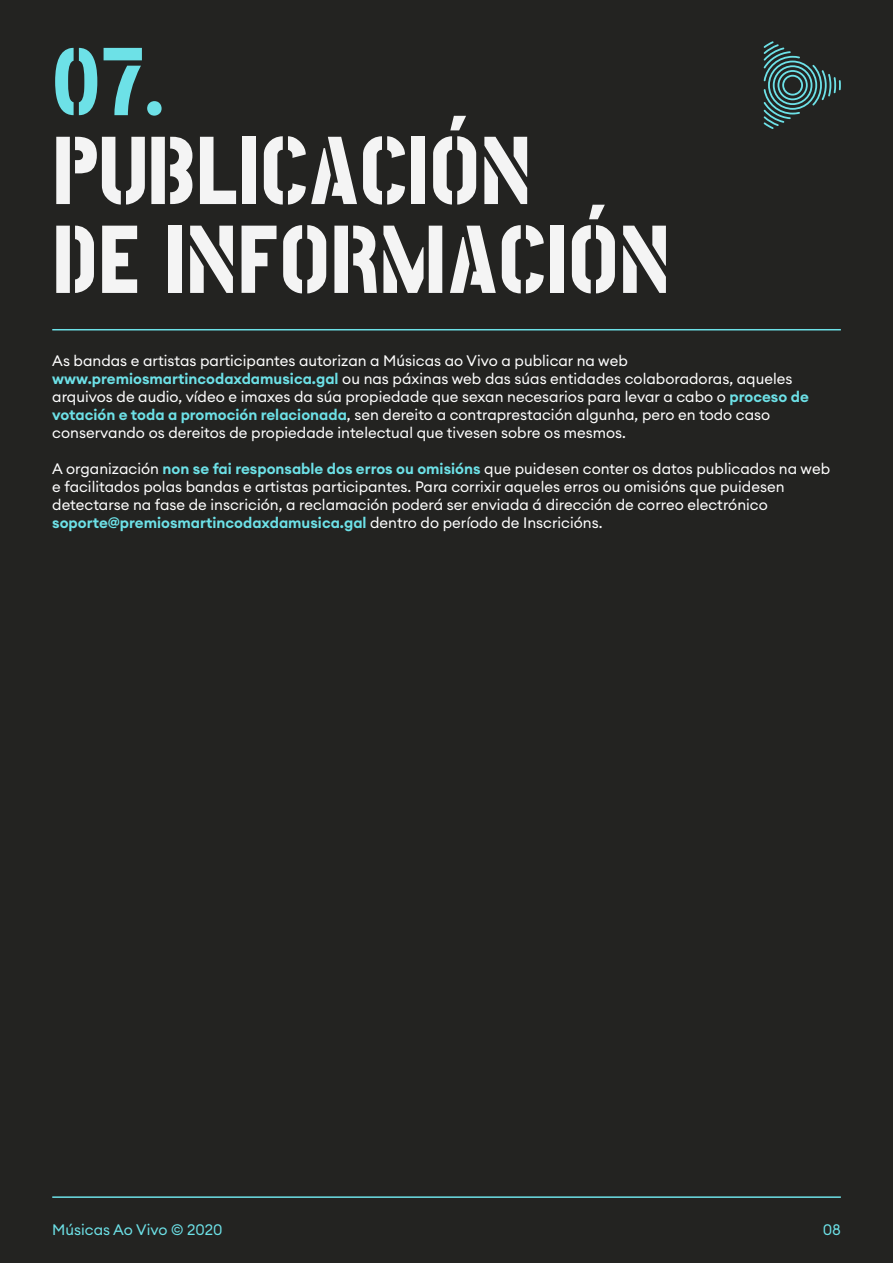
<style>
.page{position:relative;width:893px;height:1263px;background:#232321}
.page>*{position:absolute;margin:0;border:0;box-sizing:border-box;transform-origin:0 0}
.t1{font:800 98.4px/88.8px "Post No Bills Colombo";letter-spacing:.005em;color:#f4f4f4}
.t2{font:800 98.4px "Post No Bills Colombo";color:#6de1e7}
.t3{font:15px/18px "Euclid Circular A";color:#fff}
.t4{font:15px "Euclid Circular A";color:#6de1e7}
.s1{font-weight:600;color:#6de1e7}
</style>
<div class="page">
<svg style="left:764px;top:41px;width:77px;height:88px"></svg>
<hr style="left:52px;top:329px;width:789px;height:1px;background:#6de1e7">
<hr style="left:52px;top:1196px;width:789px;height:2px;background:#6de1e7">
<h1 class="t2" style="left:52px;top:19px;width:114px">07.</h1>
<h1 class="t1" style="left:52px;top:123px;width:619px">PUBLICACIÓN<br>DE INFORMACIÓN</h1>
<p class="t3" style="left:52px;top:351px;width:758px">As bandas e artistas participantes autorizan a Músicas ao Vivo a publicar na web <span class="s1">www.premiosmartincodaxdamusica.gal</span> ou nas páxinas web das súas entidades colaboradoras, aqueles arquivos de audio, vídeo e imaxes da súa propiedade que sexan necesarios para levar a cabo o <span class="s1">proceso de votación e toda a promoción relacionada</span>, sen dereito a contraprestación algunha, pero en todo caso conservando os dereitos de propiedade intelectual que tivesen sobre os mesmos.</p>
<p class="t3" style="left:52px;top:459px;width:779px">A organización <span class="s1">non se fai responsable dos erros ou omisións</span> que puidesen conter os datos publicados na web e facilitados polas bandas e artistas participantes. Para corrixir aqueles erros ou omisións que puidesen detectarse na fase de inscrición, a reclamación poderá ser enviada á dirección de correo electrónico <span class="s1">soporte@premiosmartincodaxdamusica.gal</span> dentro do período de Inscricións.</p>
<p class="t4" style="left:52px;top:1220px;width:172px">Músicas Ao Vivo © 2020</p>
<p class="t4" style="left:823px;top:1220px;width:19px">08</p>
</div>
